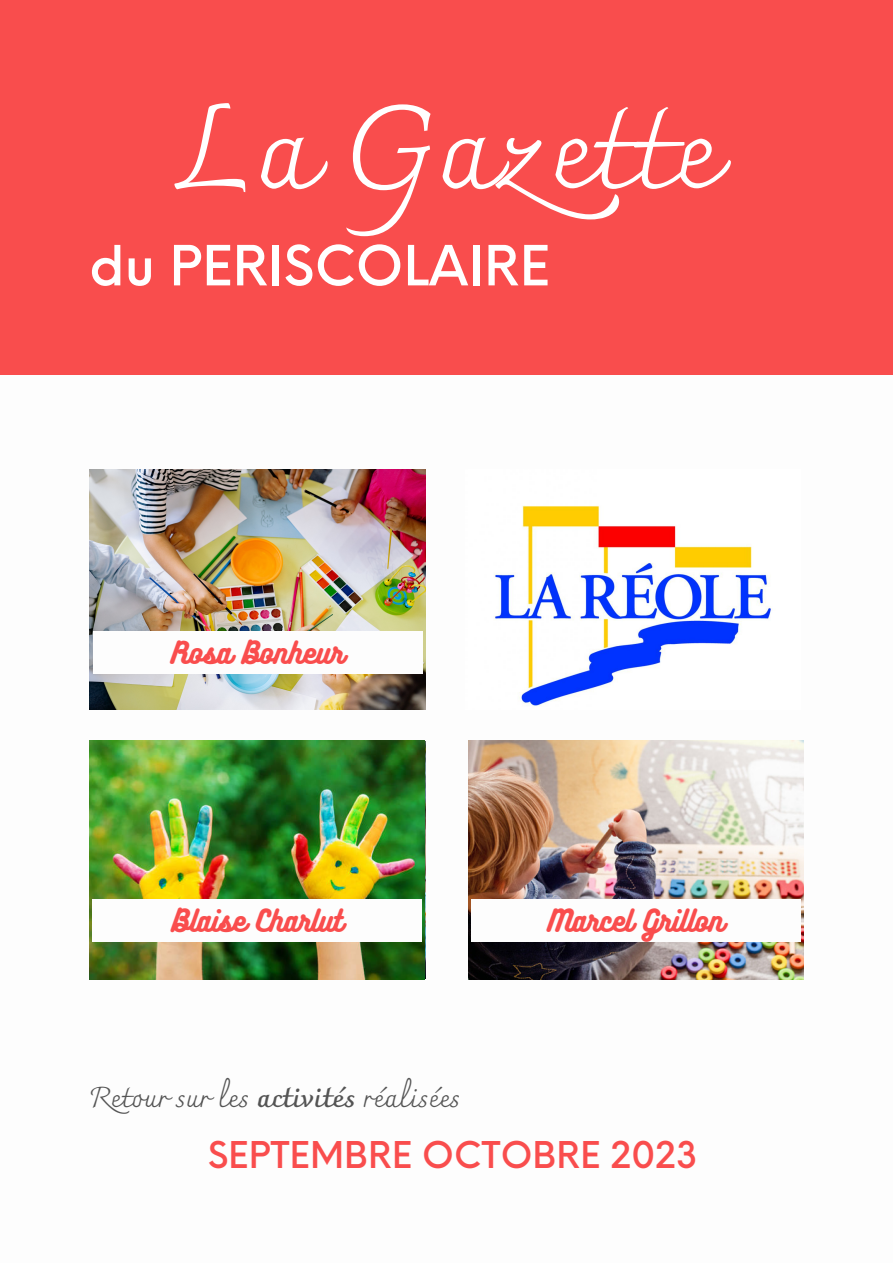
<style>
.page{position:relative;width:893px;height:1264px;background:#fff}
.page>*{position:absolute;margin:0;border:0;box-sizing:border-box;transform-origin:0 0}
.t1{font:116.85px "Charmonman";color:#fff}
.t2{font:500 54px "Neue Einstellung";color:#fff}
.t3{font:500 36px "Neue Einstellung";color:#f94d4d}
.t4{font:28.5px "Charmonman";color:#545454}
.t5{font:27.3px "Bukhari Script";color:#f94d4d}
.s1{font-weight:700}
</style>
<div class="page">
<div style="left:0;top:0;width:892px;height:375px;background:#f94d4d"></div>
<img style="left:89px;top:470px;width:336px;height:239px">
<img style="left:468px;top:740px;width:335px;height:239px">
<img style="left:90px;top:740px;width:335px;height:239px">
<div style="left:93px;top:631px;width:329px;height:42px;background:#fdfdfd"></div>
<div style="left:93px;top:899px;width:329px;height:42px;background:#fdfdfd"></div>
<div style="left:471px;top:899px;width:329px;height:42px;background:#fdfdfd"></div>
<img style="left:494px;top:505px;width:277px;height:201px">
<p class="t1" style="left:177px;top:79px;width:540px">La Gazette</p>
<p class="t2" style="left:89px;top:217px;width:462px">du PERISCOLAIRE</p>
<p class="t5" style="left:171px;top:635px;width:174px">Rosa Bonheur</p>
<p class="t5" style="left:172px;top:902px;width:172px">Blaise Charlut</p>
<p class="t5" style="left:548px;top:902px;width:177px">Marcel Grillon</p>
<p class="t4" style="left:90px;top:1080px;width:372px">Retour sur les <span class="s1">activités</span> réalisées</p>
<p class="t3" style="left:208px;top:1122px;width:491px">SEPTEMBRE OCTOBRE 2023</p>
</div>
